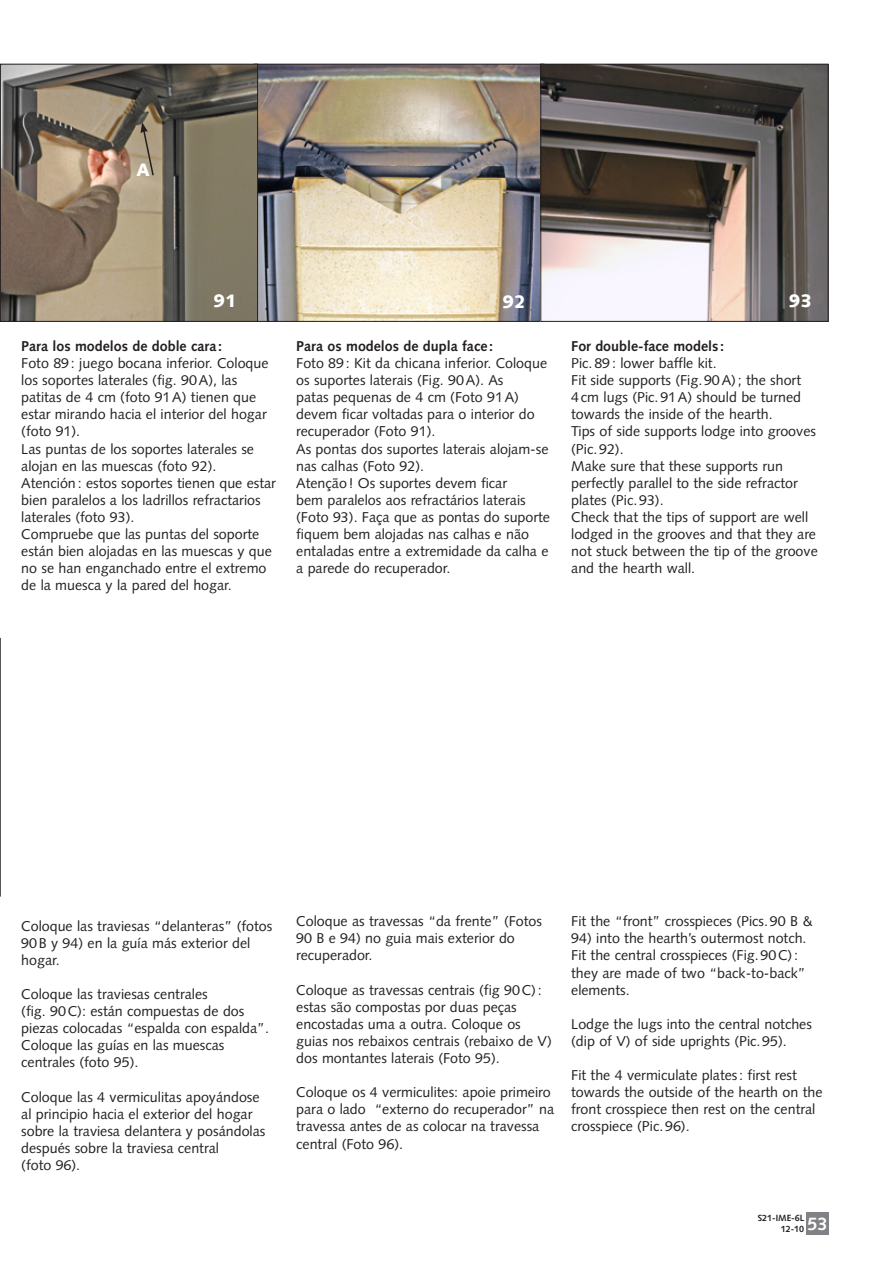
<style>
.page{position:relative;width:893px;height:1263px;background:#fff}
.page>*{position:absolute;margin:0;border:0;box-sizing:border-box;transform-origin:0 0}
.numeroDePhotoBlanc{font:900 18px "Syntax LT Std";color:#fff}
.Normal_FR{font:14.25px/17.1px "Syntax LT Std";color:#231f20}
.normal_FR_bold{font:700 14.25px "Syntax LT Std";color:#231f20}
.t1{font:700 9px/10.8px "Syntax LT Std";color:#231f20}
.s1{font-size:18px;color:#fff}
</style>
<div class="page">
<div style="left:806px;top:1212px;width:23px;height:23px;background:#808285"></div>
<img style="left:258px;top:63px;width:282px;height:259px">
<svg style="left:0;top:63px;width:258px;height:259px"></svg>
<svg style="left:540px;top:63px;width:289px;height:259px"></svg>
<svg style="left:141px;top:122px;width:14px;height:55px"></svg>
<svg style="left:0;top:637px;width:1px;height:260px"></svg>
<p class="numeroDePhotoBlanc" style="left:136px;top:159px;width:15px">A</p>
<p class="numeroDePhotoBlanc" style="left:214px;top:290px;width:25px">91</p>
<p class="numeroDePhotoBlanc" style="left:502px;top:291px;width:25px">92</p>
<p class="numeroDePhotoBlanc" style="left:789px;top:290px;width:25px">93</p>
<p class="normal_FR_bold" style="left:21px;top:338px;width:202px">Para los modelos de doble cara:</p>
<p class="Normal_FR" style="left:21px;top:355px;width:249px">Foto 89: juego bocana inferior. Coloque los soportes laterales (fig. 90A), las patitas de 4 cm (foto 91A) tienen que estar mirando hacia el interior del hogar (foto 91).</p>
<p class="Normal_FR" style="left:21px;top:440px;width:234px">Las puntas de los soportes laterales se alojan en las muescas (foto 92).</p>
<p class="Normal_FR" style="left:21px;top:474px;width:256px">Atención: estos soportes tienen que estar bien paralelos a los ladrillos refractarios laterales (foto 93).</p>
<p class="Normal_FR" style="left:21px;top:526px;width:252px">Compruebe que las puntas del soporte están bien alojadas en las muescas y que no se han enganchado entre el extremo de la muesca y la pared del hogar.</p>
<p class="normal_FR_bold" style="left:296px;top:338px;width:198px">Para os modelos de dupla face:</p>
<p class="Normal_FR" style="left:296px;top:355px;width:252px">Foto 89: Kit da chicana inferior. Coloque os suportes laterais (Fig. 90A). As<br>patas pequenas de 4 cm (Foto 91A) devem ficar voltadas para o interior do recuperador (Foto 91).</p>
<p class="Normal_FR" style="left:296px;top:440px;width:254px">As pontas dos suportes laterais alojam-se nas calhas (Foto 92).</p>
<p class="Normal_FR" style="left:296px;top:474px;width:255px">Atenção! Os suportes devem ficar<br>bem paralelos aos refractários laterais (Foto 93). Faça que as pontas do suporte fiquem bem alojadas nas calhas e não entaladas entre a extremidade da calha e a parede do recuperador.</p>
<p class="normal_FR_bold" style="left:571px;top:338px;width:155px">For double-face models :</p>
<p class="Normal_FR" style="left:571px;top:355px;width:147px">Pic.89: lower baffle kit.</p>
<p class="Normal_FR" style="left:571px;top:372px;width:231px;text-align:justify">Fit side supports (Fig.90A); the short 4cm lugs (Pic.91A) should be turned towards the inside of the hearth.</p>
<p class="Normal_FR" style="left:571px;top:423px;width:246px">Tips of side supports lodge into grooves (Pic.92).</p>
<p class="Normal_FR" style="left:571px;top:457px;width:228px">Make sure that these supports run perfectly parallel to the side refractor plates (Pic.93).</p>
<p class="Normal_FR" style="left:571px;top:508px;width:248px">Check that the tips of support are well lodged in the grooves and that they are not stuck between the tip of the groove and the hearth wall.</p>
<p class="Normal_FR" style="left:21px;top:917px;width:253px">Coloque las traviesas “delanteras” (fotos<br>90B y 94) en la guía más exterior del hogar.</p>
<p class="Normal_FR" style="left:21px;top:985px;width:249px">Coloque las traviesas centrales<br>(fig. 90C): están compuestas de dos piezas colocadas “espalda con espalda”.<br>Coloque las guías en las muescas centrales (foto 95).</p>
<p class="Normal_FR" style="left:21px;top:1088px;width:246px">Coloque las 4 vermiculitas apoyándose al principio hacia el exterior del hogar sobre la traviesa delantera y posándolas después sobre la traviesa central<br>(foto 96).</p>
<p class="Normal_FR" style="left:296px;top:913px;width:247px">Coloque as travessas “da frente” (Fotos<br>90 B e 94) no guia mais exterior do recuperador.</p>
<p class="Normal_FR" style="left:296px;top:981px;width:257px">Coloque as travessas centrais (fig 90C): estas são compostas por duas peças encostadas uma a outra. Coloque os guias nos rebaixos centrais (rebaixo de V) dos montantes laterais (Foto 95).</p>
<p class="Normal_FR" style="left:296px;top:1084px;width:259px">Coloque os 4 vermiculites: apoie primeiro para o lado “externo do recuperador” na travessa antes de as colocar na travessa central (Foto 96).</p>
<p class="Normal_FR" style="left:571px;top:913px;width:243px">Fit the “front” crosspieces (Pics.90 B &amp;</p>
<p class="Normal_FR" style="left:571px;top:930px;width:237px">94) into the hearth’s outermost notch.</p>
<p class="Normal_FR" style="left:571px;top:947px;width:236px">Fit the central crosspieces (Fig.90C): they are made of two “back-to-back” elements.</p>
<p class="Normal_FR" style="left:571px;top:1015px;width:242px">Lodge the lugs into the central notches (dip of V) of side uprights (Pic.95).</p>
<p class="Normal_FR" style="left:571px;top:1067px;width:253px">Fit the 4 vermiculate plates: first rest towards the outside of the hearth on the front crosspiece then rest on the central crosspiece (Pic.96).</p>
<p class="t1" style="left:781px;top:1212px;width:48px;text-indent:-23px">S21-IME-6L<br>12-10 <span class="s1">53</span></p>
</div>
